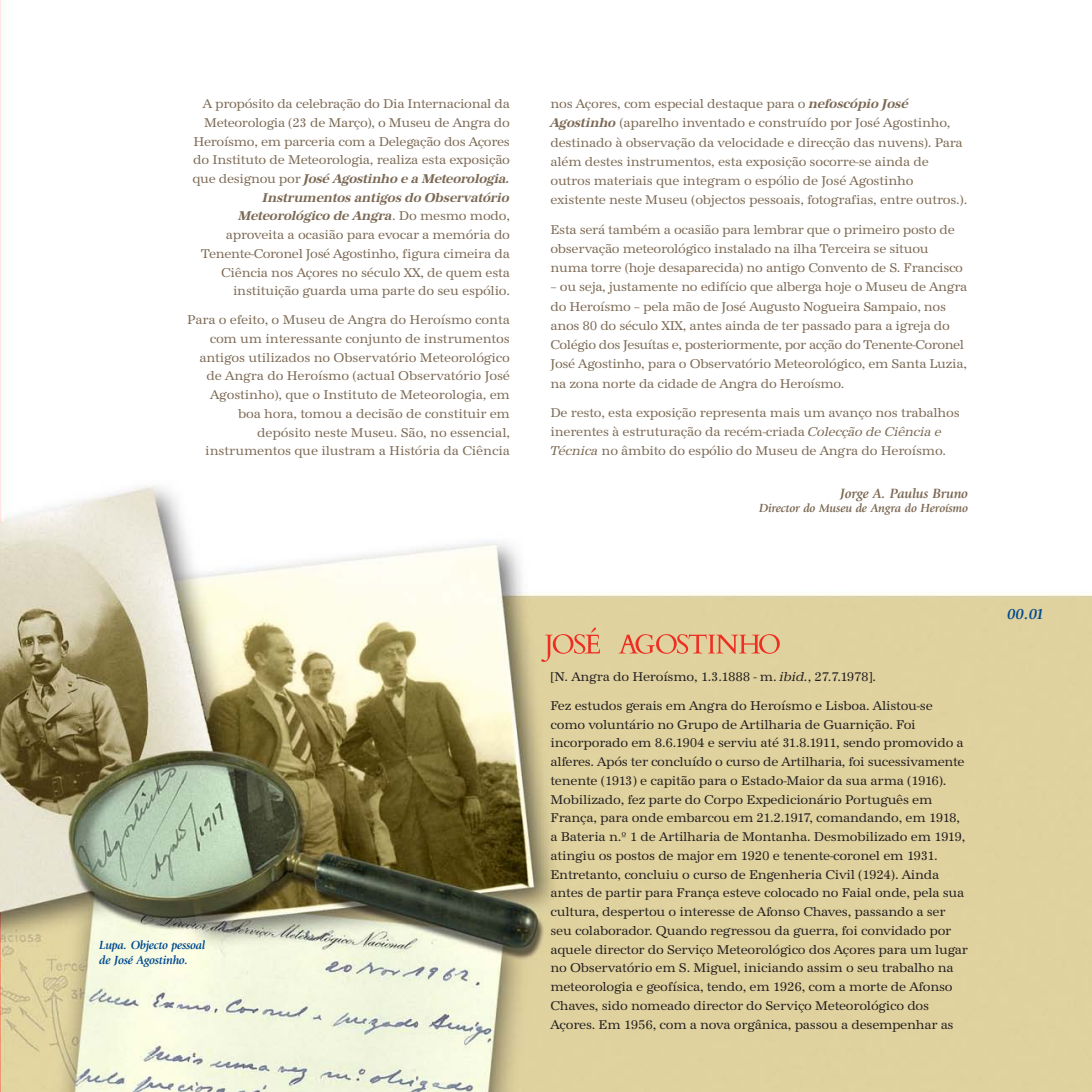
<style>
.page{position:relative;width:1092px;height:1092px;background:#fff}
.page>*{position:absolute;margin:0;border:0;box-sizing:border-box;transform-origin:0 0}
.t1{font:italic 700 15.75px "Giovanni";color:#014a91}
.t2{font:italic 700 14px "Giovanni";letter-spacing:-.015em;color:#7c6954}
.t3{font:13.12px/19.2px "URW Antiqua T";letter-spacing:-.015em;color:#7c6954}
.t4{font:13.12px/18.7px "URW Antiqua T";letter-spacing:-.015em;color:#231f20}
.t5{font:13.12px/18.7px "URW Antiqua T Bold Obli";letter-spacing:-.02em;color:#7c6954;text-align:right}
.t6{font:italic 700 12.25px/15.8px "Giovanni";letter-spacing:-.02em;color:#014a91}
.t7{font:italic 700 12.25px "Giovanni";letter-spacing:-.015em;color:#7c6954}
.s1{font-family:"URW Antiqua T"}
.s2{font-family:"URW Antiqua T Bold Obli"}
.s3{font-family:"URW Antiqua T Regu Obli"}
</style>
<div class="page">
<img style="left:0;top:0;width:1091px;height:1091px">
<svg style="left:541px;top:627px;width:59px;height:35px;background:#e1b588"></svg>
<svg style="left:618px;top:634px;width:161px;height:19px;background:#e3a67c"></svg>
<p class="t3" style="left:193px;top:94px;width:318px;line-height:18.7px;text-align:right">A propósito da celebração do Dia Internacional da Meteorologia (23 de Março), o Museu de Angra do Heroísmo, em parceria com a Delegação dos Açores do Instituto de Meteorologia, realiza esta exposição</p>
<p class="t5" style="left:192px;top:169px;width:319px"><span class="s1">que designou por</span> José Agostinho e a Meteorologia.<br>Instrumentos antigos do Observatório<br>Meteorológico de Angra<span class="s1">. Do mesmo modo,</span></p>
<p class="t3" style="left:201px;top:225px;width:310px;line-height:18.7px;text-align:right">aproveita a ocasião para evocar a memória do Tenente-Coronel José Agostinho, figura cimeira da Ciência nos Açores no século XX, de quem esta instituição guarda uma parte do seu espólio.</p>
<p class="t3" style="left:187px;top:310px;width:324px;line-height:18.7px;text-align:right">Para o efeito, o Museu de Angra do Heroísmo conta com um interessante conjunto de instrumentos antigos utilizados no Observatório Meteorológico de Angra do Heroísmo (actual Observatório José Agostinho), que o Instituto de Meteorologia, em boa hora, tomou a decisão de constituir em depósito neste Museu. São, no essencial, instrumentos que ilustram a História da Ciência</p>
<p class="t3" style="left:550px;top:94px;width:418px">nos Açores, com especial destaque para o <span class="s2">nefoscópio José Agostinho</span> (aparelho inventado e construído por José Agostinho, destinado à observação da velocidade e direcção das nuvens). Para além destes instrumentos, esta exposição socorre-se ainda de outros materiais que integram o espólio de José Agostinho existente neste Museu (objectos pessoais, fotografias, entre outros.).</p>
<p class="t3" style="left:550px;top:219px;width:414px">Esta será também a ocasião para lembrar que o primeiro posto de observação meteorológico instalado na ilha Terceira se situou numa torre (hoje desaparecida) no antigo Convento de S. Francisco</p>
<p class="t3" style="left:550px;top:277px;width:418px">– ou seja, justamente no edifício que alberga hoje o Museu de Angra do Heroísmo – pela mão de José Augusto Nogueira Sampaio, nos anos 80 do século XIX, antes ainda de ter passado para a igreja do Colégio dos Jesuítas e, posteriormente, por acção do Tenente-Coronel José Agostinho, para o Observatório Meteorológico, em Santa Luzia, na zona norte da cidade de Angra do Heroísmo.</p>
<p class="t3" style="left:550px;top:402px;width:410px">De resto, esta exposição representa mais um avanço nos trabalhos inerentes à estruturação da recém-criada <span class="s3">Colecção de Ciência e<br>Técnica</span> no âmbito do espólio do Museu de Angra do Heroísmo.</p>
<p class="t2" style="left:840px;top:488px;width:129px">Jorge A. Paulus Bruno</p>
<p class="t7" style="left:759px;top:503px;width:210px">Director do Museu de Angra do Heroísmo</p>
<p class="t6" style="left:99px;top:937px;width:108px">Lupa. Objecto pessoal de José Agostinho.</p>
<p class="t4" style="left:550px;top:662px;width:384px;line-height:28.7px">[N. Angra do Heroísmo, 1.3.1888 - m. <span class="s3">ibid.</span>, 27.7.1978].<br>Fez estudos gerais em Angra do Heroísmo e Lisboa. Alistou-se</p>
<p class="t4" style="left:550px;top:714px;width:419px">como voluntário no Grupo de Artilharia de Guarnição. Foi incorporado em 8.6.1904 e serviu até 31.8.1911, sendo promovido a alferes. Após ter concluído o curso de Artilharia, foi sucessivamente tenente (1913) e capitão para o Estado-Maior da sua arma (1916).<br>Mobilizado, fez parte do Corpo Expedicionário Português em França, para onde embarcou em 21.2.1917, comandando, em 1918, a Bateria n.º 1 de Artilharia de Montanha. Desmobilizado em 1919, atingiu os postos de major em 1920 e tenente-coronel em 1931.<br>Entretanto, concluiu o curso de Engenheria Civil (1924). Ainda antes de partir para França esteve colocado no Faial onde, pela sua cultura, despertou o interesse de Afonso Chaves, passando a ser seu colaborador. Quando regressou da guerra, foi convidado por aquele director do Serviço Meteorológico dos Açores para um lugar no Observatório em S. Miguel, iniciando assim o seu trabalho na meteorologia e geofísica, tendo, em 1926, com a morte de Afonso Chaves, sido nomeado director do Serviço Meteorológico dos Açores. Em 1956, com a nova orgânica, passou a desempenhar as</p>
<p class="t1" style="left:1006px;top:607px;width:39px">00.01</p>
</div>
